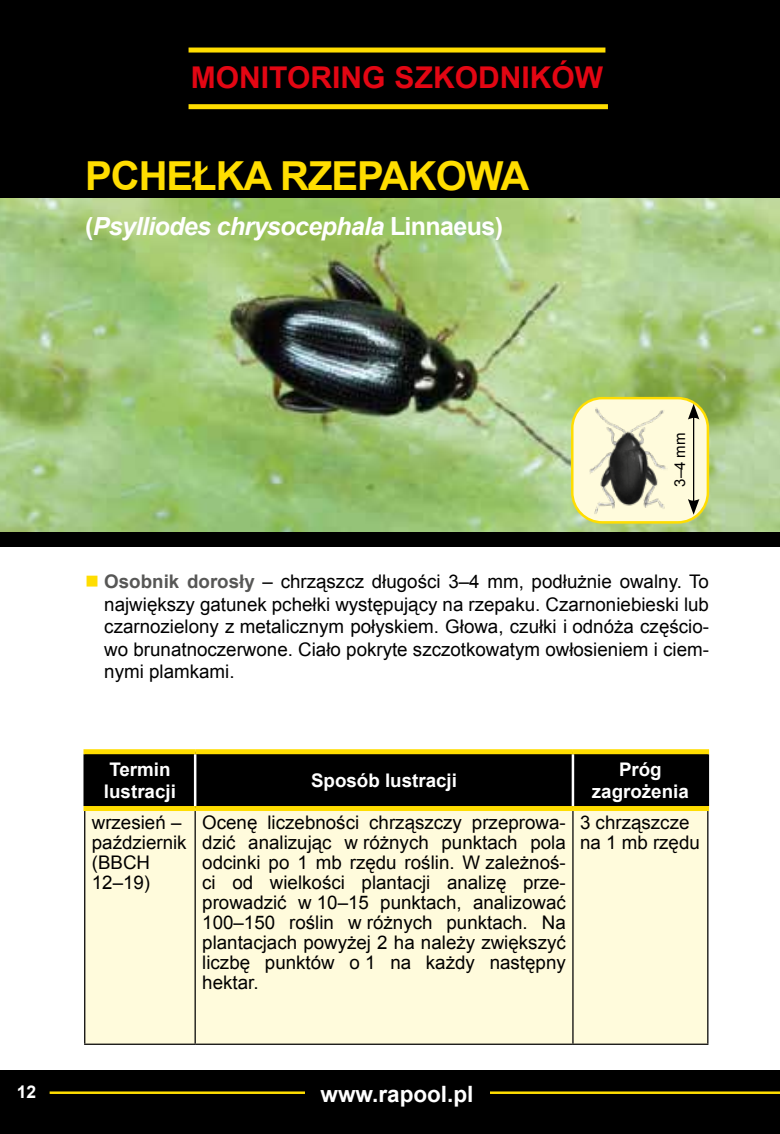
<style>
.page{position:relative;width:780px;height:1134px;background:#fff}
.page>*{position:absolute;margin:0;border:0;box-sizing:border-box;transform-origin:0 0}
.t1{font:700 40px "Arial";letter-spacing:-.025em;color:#fd0}
.t2{font:700 30px "Arial";color:#e30613}
.t3{font:italic 700 25px "Arial";letter-spacing:-.025em;color:#fff}
.t4{font:700 22.5px "Arial";color:#fff}
.t5{font:18.75px/20px "Arial";color:#000;text-align:justify}
.t6{font:700 18.75px/22.5px "Arial";color:#fff}
.t7{font:700 17.5px "Arial";color:#fff}
.t8{font:15px "Arial";color:#000}
.s1{font-style:normal}
.s2{color:#fd0}
.s3{font-weight:700;color:#575756}
</style>
<div class="page">
<div style="left:0;top:1070px;width:780px;height:64px;background:#000"></div>
<div style="left:0;top:0;width:780px;height:198px;background:#000"></div>
<hr style="left:50px;top:1091px;width:730px;height:3px;background:#fd0">
<div style="left:305px;top:1071px;width:184px;height:45px;background:#000"></div>
<div style="left:188px;top:48px;width:417px;height:5px;background:#fd0"></div>
<div style="left:188px;top:104px;width:420px;height:5px;background:#fd0"></div>
<img style="left:0;top:198px;width:780px;height:334px">
<div style="left:0;top:532px;width:780px;height:15px;background:#000"></div>
<div style="left:86px;top:754px;width:620px;height:52px;background:#000"></div>
<div style="left:85px;top:811px;width:622px;height:232px;background:#fffbdc"></div>
<hr style="left:194px;top:754px;width:2px;height:52px;background:#fff">
<hr style="left:571px;top:754px;width:3px;height:52px;background:#fff">
<hr style="left:83px;top:754px;width:3px;height:52px;background:#000">
<hr style="left:706px;top:754px;width:3px;height:52px;background:#000">
<hr style="left:84px;top:811px;width:1px;height:232px;background:#000">
<hr style="left:194px;top:811px;width:2px;height:232px;background:#000">
<hr style="left:572px;top:811px;width:1px;height:232px;background:#000">
<hr style="left:707px;top:811px;width:1px;height:232px;background:#000">
<hr style="left:84px;top:1043px;width:111px;height:2px;background:#000">
<hr style="left:195px;top:1043px;width:378px;height:2px;background:#000">
<hr style="left:573px;top:1043px;width:135px;height:2px;background:#000">
<div style="left:83px;top:749px;width:112px;height:5px;background:#fd0"></div>
<div style="left:195px;top:749px;width:378px;height:5px;background:#fd0"></div>
<div style="left:573px;top:749px;width:136px;height:5px;background:#fd0"></div>
<div style="left:83px;top:806px;width:112px;height:5px;background:#fd0"></div>
<div style="left:195px;top:806px;width:378px;height:5px;background:#fd0"></div>
<div style="left:573px;top:806px;width:136px;height:5px;background:#fd0"></div>
<div style="left:572px;top:398px;width:135px;height:124px;background:#fffbdc;border-radius:30px"></div>
<div style="left:571px;top:397px;width:138px;height:127px;border:2px solid #fd0;border-radius:30px"></div>
<hr style="left:693px;top:416px;width:1px;height:87px;background:#000">
<svg style="left:688px;top:404px;width:11px;height:16px"></svg>
<svg style="left:688px;top:499px;width:11px;height:16px"></svg>
<img style="left:589px;top:408px;width:77px;height:106px">
<h2 class="t2" style="left:191px;top:58px;width:413px">MONITORING SZKODNIKÓW</h2>
<h1 class="t1" style="left:85px;top:150px;width:445px">PCHEŁKA RZEPAKOWA</h1>
<h3 class="t3" style="left:85px;top:210px;width:419px"><span class="s1">(</span>Psylliodes chrysocephala <span class="s1">Linnaeus)</span></h3>
<p class="t8" style="left:670px;top:487px;width:56px;rotate:-90deg">3–4 mm</p>
<p class="t5" style="left:104px;top:571px;width:606px;line-height:22.5px;text-indent:-19px"><span class="s2">■</span> <span class="s3">Osobnik dorosły</span> – chrząszcz długości 3–4 mm, podłużnie owalny. To największy gatunek pchełki występujący na rzepaku. Czarnoniebieski lub czarnozielony z metalicznym połyskiem. Głowa, czułki i odnóża częścio&shy;wo brunatnoczerwone. Ciało pokryte szczotkowatym owłosieniem i ciem&shy;nymi plamkami.</p>
<p class="t6" style="left:104px;top:758px;width:73px">Termin lustracji</p>
<p class="t6" style="left:311px;top:770px;width:147px">Sposób lustracji</p>
<p class="t6" style="left:592px;top:758px;width:98px;text-align:center">Próg zagrożenia</p>
<p class="t5" style="left:92px;top:813px;width:96px;text-align:left">wrzesień – październik (BBCH<br>12–19)</p>
<p class="t5" style="left:202px;top:813px;width:365px">Ocenę liczebności chrząszczy przeprowa&shy;dzić analizując w różnych punktach pola odcinki po 1 mb rzędu roślin. W zależnoś&shy;ci od wielkości plantacji analizę prze&shy;prowadzić w 10–15 punktach, analizować 100–150 roślin w różnych punktach. Na plantacjach powyżej 2 ha należy zwiększyć liczbę punktów o 1 na każdy następny hektar.</p>
<p class="t5" style="left:580px;top:813px;width:121px">3 chrząszcze na 1 mb rzędu</p>
<p class="t7" style="left:17px;top:1080px;width:21px">12</p>
<p class="t4" style="left:320px;top:1079px;width:154px">www.rapool.pl</p>
</div>
